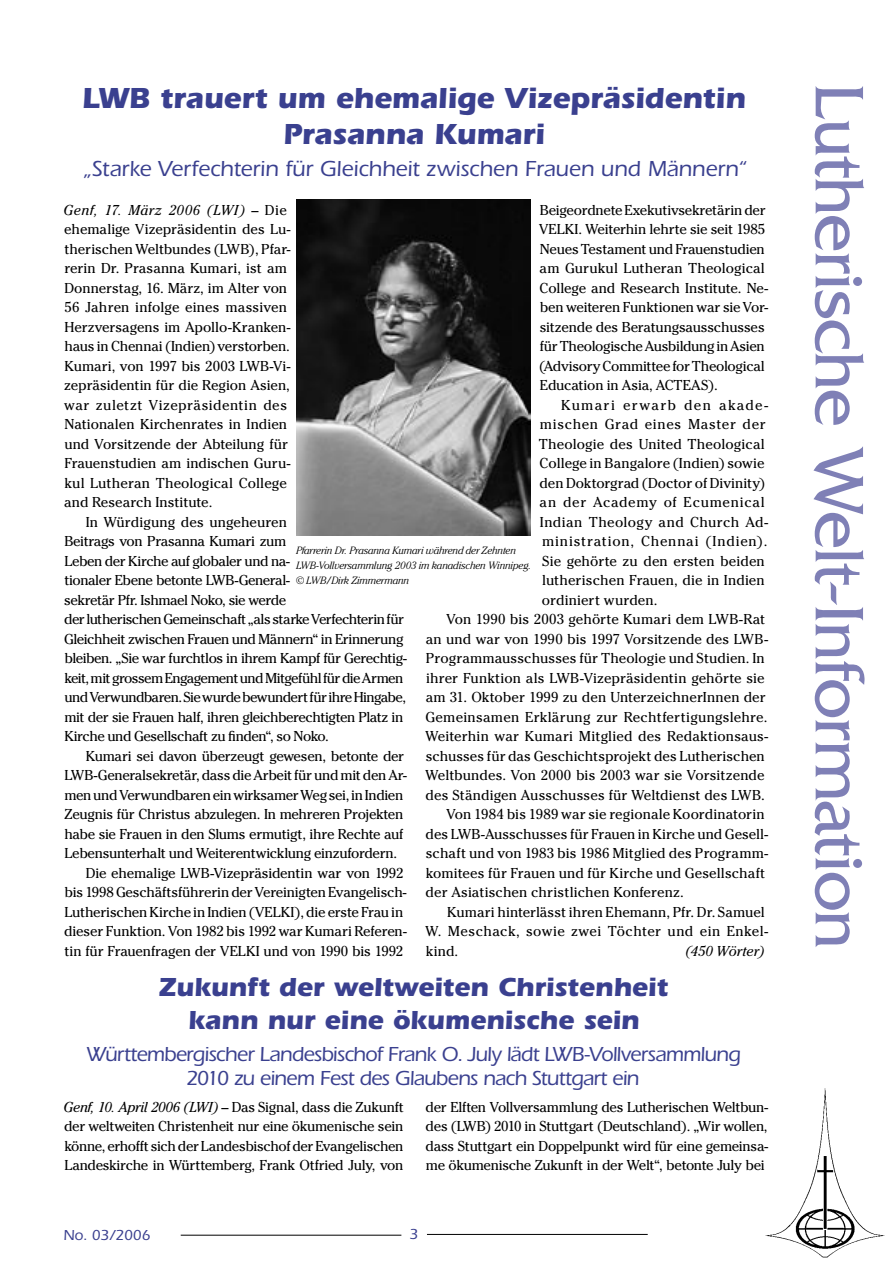
<style>
.page{position:relative;width:893px;height:1263px;background:#fff}
.page>*{position:absolute;margin:0;border:0;box-sizing:border-box;transform-origin:0 0}
.t1{font:72px "Friz Quadrata";letter-spacing:-.02em;color:#7f80b6}
.t2{font:700 30px/36px "Itc Eras";letter-spacing:-.005em;color:#3a408f;text-align:center}
.t3{font:700 27px/33px "Itc Eras";letter-spacing:-.005em;color:#3a408f;text-align:center}
.t4{font:500 22.5px "Itc Eras";letter-spacing:-.005em;color:#3a408f}
.t5{font:500 21px/24px "Itc Eras";letter-spacing:-.035em;color:#3a408f;text-align:center}
.t6{font:500 15px "Itc Eras";letter-spacing:-.005em;color:#3a408f}
.t7{font:14.25px/19.5px "Cheltenham";letter-spacing:-.01em;color:#000}
.t8{font:14.25px/19.5px "Cheltenham";letter-spacing:-.035em;color:#000}
.t9{font:14.25px "Cheltenham";letter-spacing:.01em;color:#000}
.t10{font:14.25px "Cheltenham";letter-spacing:.05em;color:#000}
.t11{font:14.25px "Cheltenham";letter-spacing:.015em;color:#000}
.t12{font:14.25px "Cheltenham";letter-spacing:.03em;color:#000}
.t13{font:14.25px "Cheltenham";letter-spacing:.025em;color:#000}
.t14{font:14.25px "Cheltenham";letter-spacing:.045em;color:#000}
.t15{font:14.25px "Cheltenham";letter-spacing:.09em;color:#000}
.t16{font:italic 14.25px "Cheltenham";color:#000}
.t17{font:italic 300 10.5px/15px "Cheltenham";letter-spacing:-.015em;color:#000}
.s1{font-style:italic}
</style>
<div class="page">
<img style="left:765px;top:1088px;width:120px;height:170px">
<hr style="left:181px;top:1235px;width:220px;height:1px;background:#000">
<hr style="left:427px;top:1234px;width:221px;height:1px;background:#000">
<img style="left:296px;top:199px;width:235px;height:336px">
<h2 class="t2" style="left:82px;top:80px;width:665px">LWB trauert um ehemalige Vizepräsidentin<br>Prasanna Kumari</h2>
<h3 class="t4" style="left:83px;top:156px;width:664px">„Starke Verfechterin für Gleichheit zwischen Frauen und Männern“</h3>
<p class="t7" style="left:64px;top:200px;width:228px"><span class="s1">Genf, 17. März 2006 (LWI)</span> – Die ehemalige Vizepräsidentin des Lu&shy;therischen Weltbundes (LWB), Pfar&shy;rerin Dr. Prasanna Kumari, ist am Donnerstag, 16. März, im Alter von 56 Jahren infolge eines massiven Herzversagens im Apollo-Kranken&shy;haus in Chennai (Indien) verstorben.<br>Kumari, von 1997 bis 2003 LWB-Vi&shy;zepräsidentin für die Region Asien, war zuletzt Vizepräsidentin des Nationalen Kirchenrates in Indien und Vorsitzende der Abteilung für Frauenstudien am indischen Guru&shy;kul Lutheran Theological College and Research Institute.</p>
<p class="t8" style="left:64px;top:512px;width:344px;text-indent:22px">In Würdigung des ungeheuren<br>Beitrags von Prasanna Kumari zum<br>Leben der Kirche auf globaler und na-<br>tionaler Ebene betonte LWB-General-<br>sekretär Pfr. Ishmael Noko, sie werde<br>der lutherischen Gemeinschaft „als starke Verfechterin für Gleichheit zwischen Frauen und Männern“ in Erinnerung bleiben. „Sie war furchtlos in ihrem Kampf für Gerechtig&shy;keit, mit grossem Engagement und Mitgefühl für die Armen und Verwundbaren. Sie wurde bewundert für ihre Hingabe, mit der sie Frauen half, ihren gleichberechtigten Platz in Kirche und Gesellschaft zu finden“, so Noko.</p>
<p class="t7" style="left:86px;top:746px;width:320px">Kumari sei davon überzeugt gewesen, betonte der</p>
<p class="t7" style="left:64px;top:765px;width:344px">LWB-Generalsekretär, dass die Arbeit für und mit den Ar-</p>
<p class="t7" style="left:64px;top:785px;width:340px">men und Verwundbaren ein wirksamer Weg sei, in Indien</p>
<p class="t7" style="left:64px;top:804px;width:340px">Zeugnis für Christus abzulegen. In mehreren Projekten</p>
<p class="t7" style="left:64px;top:824px;width:340px">habe sie Frauen in den Slums ermutigt, ihre Rechte auf</p>
<p class="t7" style="left:64px;top:843px;width:334px">Lebensunterhalt und Weiterentwicklung einzufordern.</p>
<p class="t7" style="left:86px;top:863px;width:319px">Die ehemalige LWB-Vizepräsidentin war von 1992</p>
<p class="t7" style="left:64px;top:882px;width:344px">bis 1998 Geschäftsführerin der Vereinigten Evangelisch-</p>
<p class="t7" style="left:64px;top:902px;width:340px">Lutherischen Kirche in Indien (VELKI), die erste Frau in</p>
<p class="t7" style="left:64px;top:921px;width:344px">dieser Funktion. Von 1982 bis 1992 war Kumari Referen-</p>
<p class="t7" style="left:64px;top:941px;width:340px">tin für Frauenfragen der VELKI und von 1990 bis 1992</p>
<p class="t7" style="left:539px;top:200px;width:231px">Beigeordnete Exekutivsekretärin der VELKI. Weiterhin lehrte sie seit 1985<br>Neues Testament und Frauenstudien am Gurukul Lutheran Theological College and Research Institute. Ne&shy;ben weiteren Funktionen war sie Vor&shy;sitzende des Beratungsausschusses für Theologische Ausbildung in Asien (Advisory Committee for Theological Education in Asia, ACTEAS).</p>
<p class="t15" style="left:561px;top:396px;width:209px">Kumari erwarb den akade-</p>
<p class="t14" style="left:540px;top:416px;width:227px">mischen Grad eines Master der</p>
<p class="t7" style="left:539px;top:434px;width:227px">Theologie des United Theological</p>
<p class="t7" style="left:539px;top:453px;width:227px">College in Bangalore (Indien) sowie</p>
<p class="t7" style="left:540px;top:473px;width:227px">den Doktorgrad (Doctor of Divinity)</p>
<p class="t10" style="left:540px;top:494px;width:227px">an der Academy of Ecumenical</p>
<p class="t13" style="left:540px;top:513px;width:230px">Indian Theology and Church Ad-</p>
<p class="t10" style="left:542px;top:533px;width:227px">ministration, Chennai (Indien).</p>
<p class="t7" style="left:542px;top:551px;width:224px">Sie gehörte zu den ersten beiden</p>
<p class="t7" style="left:542px;top:570px;width:224px">lutherischen Frauen, die in Indien</p>
<p class="t9" style="left:542px;top:591px;width:117px">ordiniert wurden.</p>
<p class="t7" style="left:446px;top:609px;width:321px">Von 1990 bis 2003 gehörte Kumari dem LWB-Rat</p>
<p class="t7" style="left:426px;top:629px;width:344px">an und war von 1990 bis 1997 Vorsitzende des LWB-</p>
<p class="t7" style="left:426px;top:648px;width:340px">Programmausschusses für Theologie und Studien. In</p>
<p class="t7" style="left:426px;top:668px;width:340px">ihrer Funktion als LWB-Vizepräsidentin gehörte sie</p>
<p class="t7" style="left:426px;top:687px;width:342px">am 31. Oktober 1999 zu den UnterzeichnerInnen der</p>
<p class="t11" style="left:426px;top:708px;width:344px">Gemeinsamen Erklärung zur Rechtfertigungslehre.</p>
<p class="t9" style="left:425px;top:728px;width:344px">Weiterhin war Kumari Mitglied des Redaktionsaus-</p>
<p class="t7" style="left:426px;top:746px;width:340px">schusses für das Geschichtsprojekt des Lutherischen</p>
<p class="t7" style="left:425px;top:765px;width:341px">Weltbundes. Von 2000 bis 2003 war sie Vorsitzende</p>
<p class="t7" style="left:426px;top:785px;width:341px">des Ständigen Ausschusses für Weltdienst des LWB.</p>
<p class="t7" style="left:446px;top:804px;width:320px">Von 1984 bis 1989 war sie regionale Koordinatorin</p>
<p class="t7" style="left:426px;top:824px;width:344px">des LWB-Ausschusses für Frauen in Kirche und Gesell-</p>
<p class="t9" style="left:426px;top:845px;width:344px">schaft und von 1983 bis 1986 Mitglied des Programm-</p>
<p class="t7" style="left:426px;top:863px;width:341px">komitees für Frauen und für Kirche und Gesellschaft</p>
<p class="t7" style="left:426px;top:882px;width:260px">der Asiatischen christlichen Konferenz.</p>
<p class="t7" style="left:447px;top:902px;width:319px">Kumari hinterlässt ihren Ehemann, Pfr. Dr. Samuel</p>
<p class="t12" style="left:425px;top:923px;width:344px">W. Meschack, sowie zwei Töchter und ein Enkel-</p>
<p class="t7" style="left:426px;top:941px;width:34px">kind.</p>
<p class="t16" style="left:685px;top:942px;width:80px">(450 Wörter)</p>
<p class="t17" style="left:296px;top:543px;width:237px">Pfarrerin Dr. Prasanna Kumari während der Zehnten<br>LWB-Vollversammlung 2003 im kanadischen Winnipeg. © LWB/Dirk Zimmermann</p>
<h3 class="t3" style="left:159px;top:970px;width:511px">Zukunft der weltweiten Christenheit kann nur eine ökumenische sein</h3>
<h3 class="t5" style="left:87px;top:1043px;width:656px">Württembergischer Landesbischof Frank O. July lädt LWB-Vollversammlung<br>2010 zu einem Fest des Glaubens nach Stuttgart ein</h3>
<p class="t7" style="left:64px;top:1097px;width:342px;text-align:justify"><span class="s1">Genf, 10. April 2006 (LWI)</span> – Das Signal, dass die Zukunft der weltweiten Christenheit nur eine ökumenische sein könne, erhofft sich der Landesbischof der Evangelischen Landeskirche in Württemberg, Frank Otfried July, von</p>
<p class="t7" style="left:426px;top:1097px;width:344px;text-align:justify">der Elften Vollversammlung des Lutherischen Weltbun&shy;des (LWB) 2010 in Stuttgart (Deutschland). „Wir wollen, dass Stuttgart ein Doppelpunkt wird für eine gemeinsa&shy;me ökumenische Zukunft in der Welt“, betonte July bei</p>
<p class="t6" style="left:63px;top:1227px;width:89px">No. 03/2006</p>
<p class="t6" style="left:409px;top:1226px;width:10px">3</p>
<h1 class="t1" style="left:879px;top:83px;width:868px;rotate:90deg">Lutherische Welt-Information</h1>
</div>
